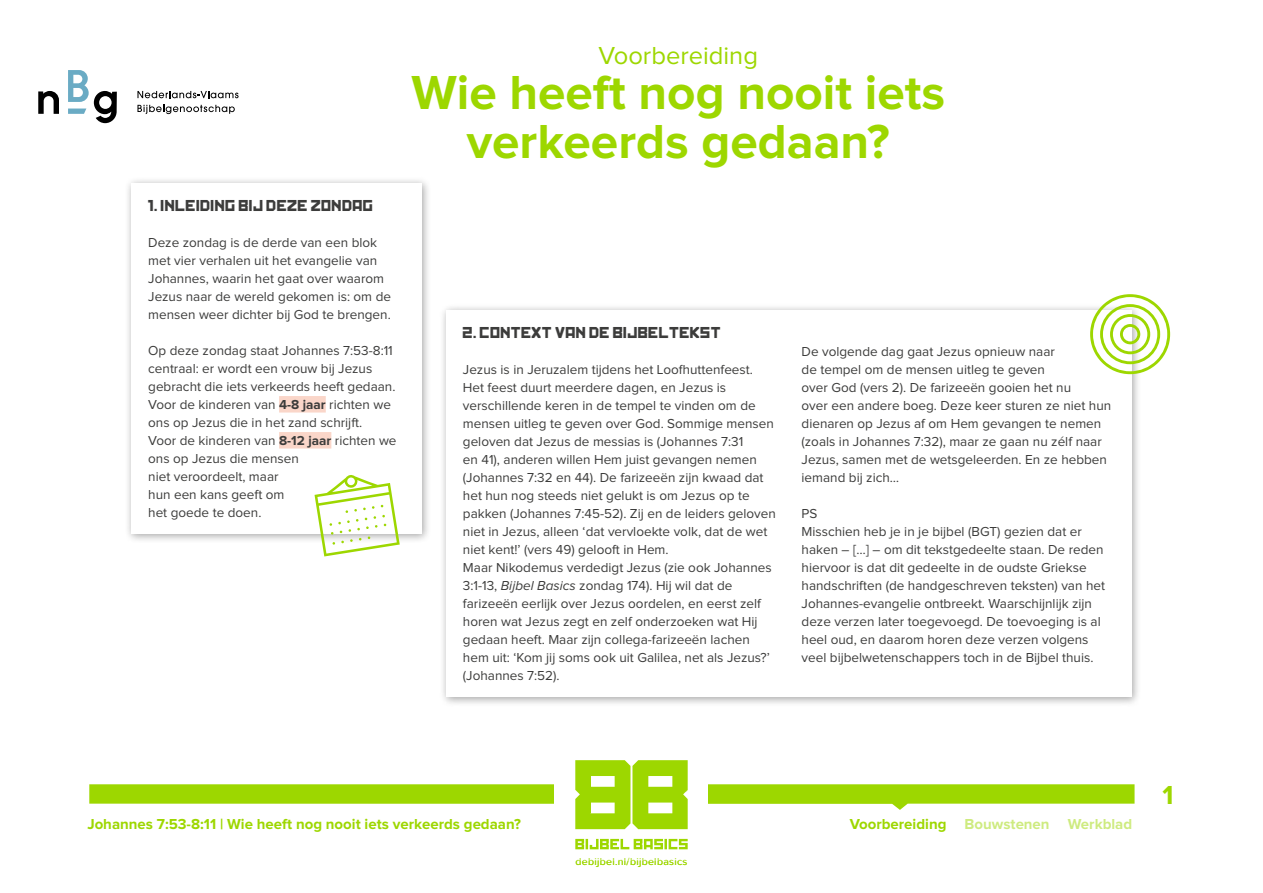
<style>
.page{position:relative;width:1263px;height:893px;background:#fff}
.page>*{position:absolute;margin:0;border:0;box-sizing:border-box;transform-origin:0 0}
.t1{font:700 49.5px/49.5px "Proxima Nova";color:#9dd700;text-align:center}
.t2{font:700 27px "Proxima Nova";color:#9dd700}
.t3{font:25.5px "Proxima Nova";color:#9dd700}
.t4{font:700 15px "Proxima Nova";color:#9dd700}
.t5{font:15px "Kremlin";color:#3c3c3b}
.t6{font:700 15px "Proxima Nova";color:#ceeb80}
.t7{font:13.5px/18px "Proxima Nova";color:#3c3c3b}
.t8{font:10.5px "Proxima Nova";letter-spacing:.03em;color:#9dd700}
.s1{font-weight:700}
.s2{font-style:italic}
.s3{color:#ceeb80}
</style>
<div class="page">
<svg style="left:575px;top:839px;width:113px;height:10px"></svg>
<svg style="left:89px;top:760px;width:1045px;height:69px"></svg>
<div style="left:124px;top:176px;width:308px;height:368px;background:#000;opacity:.35"></div>
<div style="left:131px;top:183px;width:291px;height:351px;background:#fff"></div>
<div style="left:279px;top:396px;width:47px;height:17px;background:#fad6c9"></div>
<div style="left:279px;top:432px;width:52px;height:17px;background:#fad6c9"></div>
<div style="left:439px;top:304px;width:702px;height:403px;background:#000;opacity:.35"></div>
<div style="left:446px;top:310px;width:686px;height:387px;background:#fff"></div>
<svg style="left:1090px;top:294px;width:80px;height:80px"></svg>
<svg style="left:314px;top:475px;width:86px;height:81px"></svg>
<svg style="left:137px;top:91px;width:102px;height:7px"></svg>
<svg style="left:137px;top:105px;width:98px;height:9px"></svg>
<svg style="left:68px;top:70px;width:49px;height:53px"></svg>
<svg style="left:38px;top:91px;width:21px;height:23px"></svg>
<p class="t5" style="left:148px;top:200px;width:227px">1. INLEIDING BIJ DEZE ZONDAG</p>
<p class="t7" style="left:148px;top:234px;width:244px">Deze zondag is de derde van een blok met vier verhalen uit het evangelie van Johannes, waarin het gaat over waarom Jezus naar de wereld gekomen is: om de mensen weer dichter bij God te brengen.</p>
<p class="t7" style="left:148px;top:342px;width:250px">Op deze zondag staat Johannes 7:53-8:11 centraal: er wordt een vrouw bij Jezus gebracht die iets verkeerds heeft gedaan.<br>Voor de kinderen van <span class="s1">4-8 jaar</span> richten we ons op Jezus die in het zand schrijft.<br>Voor de kinderen van <span class="s1">8-12 jaar</span> richten we ons op Jezus die mensen<br>niet veroordeelt, maar<br>hun een kans geeft om<br>het goede te doen.</p>
<h3 class="t3" style="left:598px;top:44px;width:161px">Voorbereiding</h3>
<h1 class="t1" style="left:411px;top:70px;width:535px">Wie heeft nog nooit iets verkeerds gedaan?</h1>
<p class="t5" style="left:463px;top:327px;width:260px">2. CONTEXT VAN DE BIJBELTEKST</p>
<p class="t7" style="left:463px;top:361px;width:314px">Jezus is in Jeruzalem tijdens het Loofhuttenfeest.<br>Het feest duurt meerdere dagen, en Jezus is verschillende keren in de tempel te vinden om de mensen uitleg te geven over God. Sommige mensen geloven dat Jezus de messias is (Johannes 7:31<br>en 41), anderen willen Hem juist gevangen nemen (Johannes 7:32 en 44). De farizeeën zijn kwaad dat het hun nog steeds niet gelukt is om Jezus op te pakken (Johannes 7:45-52). Zij en de leiders geloven niet in Jezus, alleen ‘dat vervloekte volk, dat de wet niet kent!’ (vers 49) gelooft in Hem.<br>Maar Nikodemus verdedigt Jezus (zie ook Johannes 3:1-13, <span class="s2">Bijbel Basics</span> zondag 174). Hij wil dat de farizeeën eerlijk over Jezus oordelen, en eerst zelf horen wat Jezus zegt en zelf onderzoeken wat Hij gedaan heeft. Maar zijn collega-farizeeën lachen hem uit: ‘Kom jij soms ook uit Galilea, net als Jezus?’ (Johannes 7:52).</p>
<p class="t7" style="left:801px;top:343px;width:311px">De volgende dag gaat Jezus opnieuw naar<br>de tempel om de mensen uitleg te geven<br>over God (vers 2). De farizeeën gooien het nu<br>over een andere boeg. Deze keer sturen ze niet hun dienaren op Jezus af om Hem gevangen te nemen (zoals in Johannes 7:32), maar ze gaan nu zélf naar Jezus, samen met de wetsgeleerden. En ze hebben iemand bij zich…</p>
<p class="t7" style="left:801px;top:505px;width:305px">PS<br>Misschien heb je in je bijbel (BGT) gezien dat er haken – […] – om dit tekstgedeelte staan. De reden hiervoor is dat dit gedeelte in de oudste Griekse handschriften (de handgeschreven teksten) van het Johannes-evangelie ontbreekt. Waarschijnlijk zijn deze verzen later toegevoegd. De toevoeging is al heel oud, en daarom horen deze verzen volgens veel bijbelwetenschappers toch in de Bijbel thuis.</p>
<p class="t4" style="left:87px;top:817px;width:435px">Johannes 7:53-8:11 | Wie heeft nog nooit iets verkeerds gedaan?</p>
<p class="t6" style="left:1068px;top:817px;width:66px">Werkblad</p>
<p class="t4" style="left:850px;top:817px;width:201px">Voorbereiding <span class="s3">Bouwstenen</span></p>
<p class="t8" style="left:575px;top:856px;width:113px">debijbel.nl/bijbelbasics</p>
<h2 class="t2" style="left:1162px;top:782px;width:13px">1</h2>
</div>
